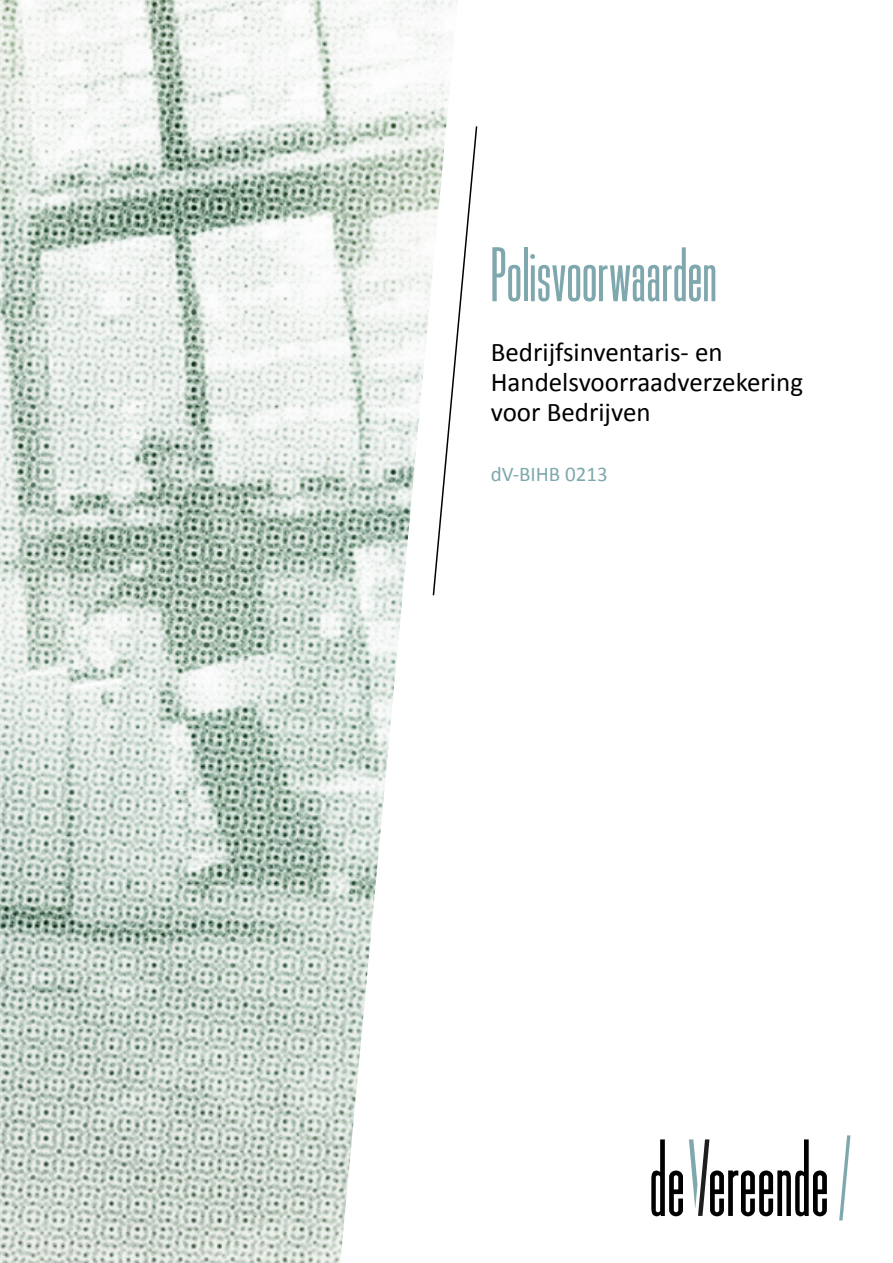
<style>
.page{position:relative;width:893px;height:1263px;background:#fff}
.page>*{position:absolute;margin:0;border:0;box-sizing:border-box;transform-origin:0 0}
.t1{font:81px "Bee Three";color:#7ea8ad}
.t2{font:27px/30px "Calibri";color:#000}
.t3{font:21px "Calibri";color:#7ea8ad}
</style>
<div class="page">
<svg style="left:458px;top:126px;width:20px;height:210px"></svg>
<svg style="left:839px;top:1135px;width:11px;height:85px"></svg>
<svg style="left:651px;top:1139px;width:32px;height:77px"></svg>
<svg style="left:689px;top:1139px;width:138px;height:77px"></svg>
<img style="left:0;top:0;width:458px;height:1263px">
<h1 class="t1" style="left:491px;top:231px;width:228px">Polisvoorwaarden</h1>
<p class="t2" style="left:491px;top:336px;width:314px">Bedrijfsinventaris- en<br>Handelsvoorraadverzekering voor Bedrijven</p>
<p class="t3" style="left:491px;top:461px;width:118px">dV-BIHB 0213</p>
</div>
